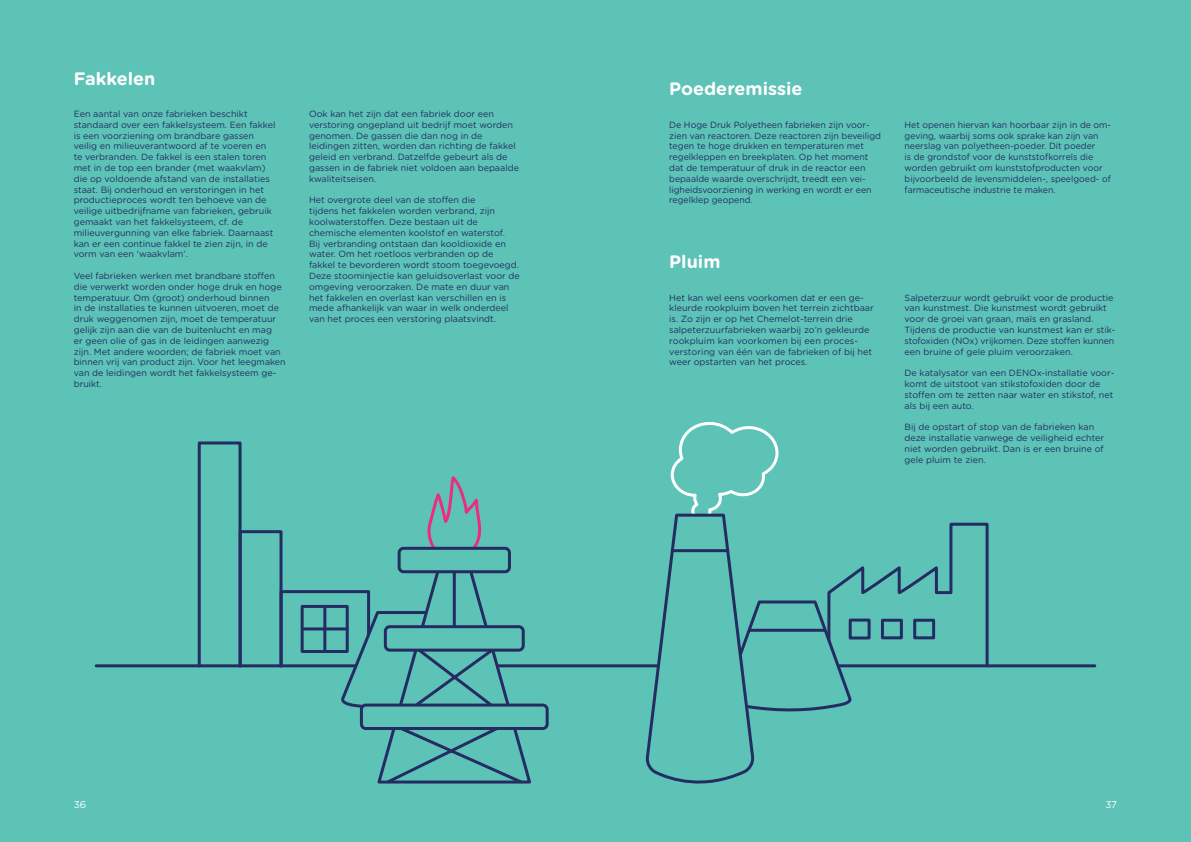
<style>
.page{position:relative;width:1191px;height:842px;background:#fff}
.page>*{position:absolute;margin:0;border:0;box-sizing:border-box;transform-origin:0 0}
.t1{font:700 18px "Gotham Rounded";color:#fff}
.t2{font:10px "Gotham Rounded";color:#fff}
.t3{font:9px/10.8px "Gotham Rounded";color:#242c62}
</style>
<div class="page">
<div style="left:0;top:0;width:595px;height:842px;background:#5cc3b6"></div>
<div style="left:595px;top:0;width:596px;height:842px;background:#5cc3b6"></div>
<hr style="left:96px;top:664px;width:998px;height:3px;background:#242c62">
<div style="left:198px;top:441px;width:43px;height:226px;border:3px solid #242c62"></div>
<div style="left:239px;top:530px;width:43px;height:137px;border:3px solid #242c62"></div>
<div style="left:280px;top:590px;width:90px;height:77px;border:3px solid #242c62"></div>
<div style="left:301px;top:605px;width:48px;height:48px;border:3px solid #242c62"></div>
<hr style="left:323px;top:606px;width:3px;height:45px;background:#242c62">
<hr style="left:302px;top:627px;width:45px;height:3px;background:#242c62">
<svg style="left:341px;top:476px;width:192px;height:308px"></svg>
<div style="left:399px;top:548px;width:110px;height:24px;background:#5cc3b6;border-radius:4px"></div>
<div style="left:397px;top:547px;width:114px;height:26px;border:3px solid #242c62;border-radius:4px"></div>
<div style="left:361px;top:705px;width:186px;height:23px;background:#5cc3b6;border-radius:4px"></div>
<div style="left:360px;top:703px;width:188px;height:27px;border:3px solid #242c62;border-radius:4px"></div>
<div style="left:385px;top:627px;width:138px;height:23px;background:#5cc3b6;border-radius:4px"></div>
<div style="left:384px;top:625px;width:141px;height:27px;border:3px solid #242c62;border-radius:4px"></div>
<svg style="left:673px;top:422px;width:105px;height:43px"></svg>
<svg style="left:643px;top:465px;width:347px;height:319px"></svg>
<hr style="left:672px;top:549px;width:55px;height:3px;background:#242c62">
<h1 class="t1" style="left:74px;top:65px;width:83px">Fakkelen</h1>
<p class="t3" style="left:74px;top:108px;width:203px">Een aantal van onze fabrieken beschikt standaard over een fakkelsysteem. Een fakkel is een voorziening om brandbare gassen veilig en milieuverantwoord af te voeren en te verbranden. De fakkel is een stalen toren met in de top een brander (met waakvlam) die op voldoende afstand van de installaties staat. Bij onderhoud en verstoringen in het productieproces wordt ten behoeve van de veilige uitbedrijfname van fabrieken, gebruik gemaakt van het fakkelsysteem, cf. de milieuvergunning van elke fabriek. Daarnaast kan er een continue fakkel te zien zijn, in de vorm van een ‘waakvlam’.</p>
<p class="t3" style="left:74px;top:270px;width:213px">Veel fabrieken werken met brandbare stoffen die verwerkt worden onder hoge druk en hoge temperatuur. Om (groot) onderhoud binnen<br>in de installaties te kunnen uitvoeren, moet de druk weggenomen zijn, moet de temperatuur gelijk zijn aan die van de buitenlucht en mag<br>er geen olie of gas in de leidingen aanwezig zijn. Met andere woorden; de fabriek moet van binnen vrij van product zijn. Voor het leegmaken van de leidingen wordt het fakkelsysteem ge&shy;bruikt.</p>
<p class="t3" style="left:309px;top:108px;width:211px">Ook kan het zijn dat een fabriek door een verstoring ongepland uit bedrijf moet worden genomen. De gassen die dan nog in de leidingen zitten, worden dan richting de fakkel geleid en verbrand. Datzelfde gebeurt als de gassen in de fabriek niet voldoen aan bepaalde kwaliteitseisen.</p>
<p class="t3" style="left:309px;top:194px;width:212px">Het overgrote deel van de stoffen die<br>tijdens het fakkelen worden verbrand, zijn koolwaterstoffen. Deze bestaan uit de chemische elementen koolstof en waterstof.<br>Bij verbranding ontstaan dan kooldioxide en water. Om het roetloos verbranden op de fakkel te bevorderen wordt stoom toegevoegd.<br>Deze stoominjectie kan geluidsoverlast voor de omgeving veroorzaken. De mate en duur van het fakkelen en overlast kan verschillen en is mede afhankelijk van waar in welk onderdeel van het proces een verstoring plaatsvindt.</p>
<h1 class="t1" style="left:669px;top:76px;width:135px">Poederemissie</h1>
<p class="t3" style="left:669px;top:119px;width:213px">De Hoge Druk Polyetheen fabrieken zijn voor&shy;zien van reactoren. Deze reactoren zijn beveiligd tegen te hoge drukken en temperaturen met regelkleppen en breekplaten. Op het moment dat de temperatuur of druk in de reactor een bepaalde waarde overschrijdt, treedt een vei&shy;ligheidsvoorziening in werking en wordt er een regelklep geopend.</p>
<p class="t3" style="left:904px;top:119px;width:208px">Het openen hiervan kan hoorbaar zijn in de om&shy;geving, waarbij soms ook sprake kan zijn van neerslag van polyetheen-poeder. Dit poeder<br>is de grondstof voor de kunststofkorrels die worden gebruikt om kunststofproducten voor bijvoorbeeld de levensmiddelen-, speelgoed- of farmaceutische industrie te maken.</p>
<h1 class="t1" style="left:669px;top:249px;width:53px">Pluim</h1>
<p class="t3" style="left:669px;top:292px;width:206px">Het kan wel eens voorkomen dat er een ge&shy;kleurde rookpluim boven het terrein zichtbaar is. Zo zijn er op het Chemelot-terrein drie salpeterzuurfabrieken waarbij zo’n gekleurde rookpluim kan voorkomen bij een proces&shy;verstoring van één van de fabrieken of bij het weer opstarten van het proces.</p>
<p class="t3" style="left:904px;top:292px;width:212px">Salpeterzuur wordt gebruikt voor de productie van kunstmest. Die kunstmest wordt gebruikt voor de groei van graan, maïs en grasland.<br>Tijdens de productie van kunstmest kan er stik&shy;stofoxiden (NOx) vrijkomen. Deze stoffen kunnen een bruine of gele pluim veroorzaken.</p>
<p class="t3" style="left:904px;top:367px;width:211px">De katalysator van een DENOx-installatie voor&shy;komt de uitstoot van stikstofoxiden door de stoffen om te zetten naar water en stikstof, net als bij een auto.</p>
<p class="t3" style="left:904px;top:421px;width:201px">Bij de opstart of stop van de fabrieken kan deze installatie vanwege de veiligheid echter niet worden gebruikt. Dan is er een bruine of gele pluim te zien.</p>
<p class="t2" style="left:74px;top:798px;width:14px">36</p>
<p class="t2" style="left:1105px;top:798px;width:13px">37</p>
</div>
